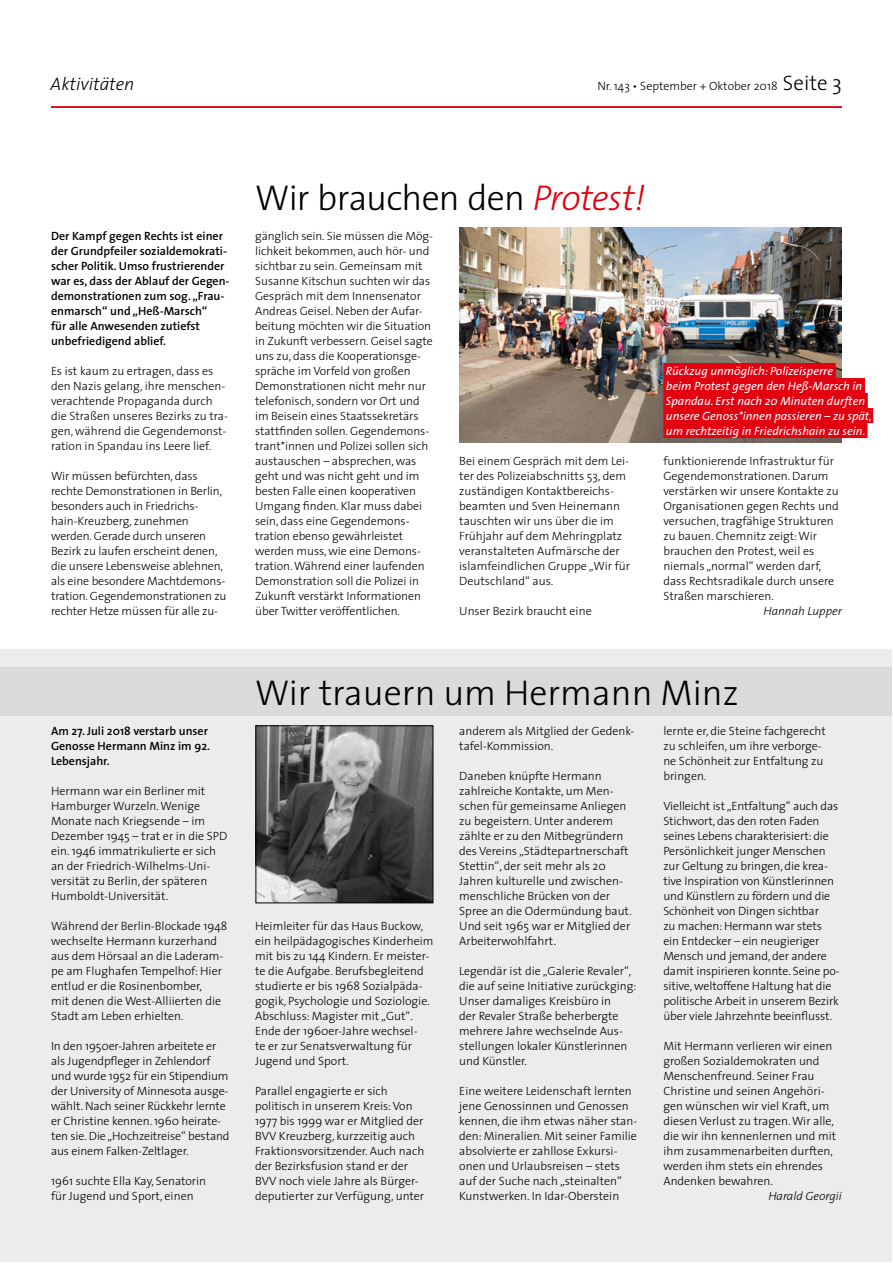
<style>
.page{position:relative;width:893px;height:1263px;background:#fff}
.page>*{position:absolute;margin:0;border:0;box-sizing:border-box;transform-origin:0 0}
.t1{font:300 36px "The Sans";color:#000}
.t2{font:300 36px "The Sans";letter-spacing:-.02em;color:#000}
.t3{font:italic 300 18px "The Sans";color:#000}
.t4{font:300 12px/15px "The Sans";color:#000}
.t5{font:600 12px/15px "The Sans";color:#000}
.t6{font:italic 12px/15px "The Sans";color:#fff}
.t7{font:italic 300 12px "The Sans";color:#000}
.s1{font-size:21px}
.s2{font-style:italic;color:#e3000f}
</style>
<div class="page">
<div style="left:1px;top:649px;width:891px;height:613px;background:#ececed"></div>
<hr style="left:51px;top:106px;width:791px;height:2px;background:#e3000f">
<div style="left:1px;top:668px;width:891px;height:48px;background:#dadada"></div>
<img style="left:257px;top:727px;width:174px;height:174px">
<div style="left:255px;top:725px;width:178px;height:178px;border:1px solid #000"></div>
<img style="left:459px;top:228px;width:383px;height:214px">
<div style="left:663px;top:363px;width:173px;height:15px;background:#e3000f"></div>
<div style="left:663px;top:378px;width:202px;height:15px;background:#e3000f"></div>
<div style="left:663px;top:393px;width:205px;height:15px;background:#e3000f"></div>
<div style="left:663px;top:408px;width:210px;height:15px;background:#e3000f"></div>
<div style="left:663px;top:423px;width:204px;height:15px;background:#e3000f"></div>
<h2 class="t3" style="left:51px;top:69px;width:85px">Aktivitäten</h2>
<p class="t4" style="left:597px;top:78px;width:246px">Nr. 143 • September + Oktober 2018 <span class="s1">Seite 3</span></p>
<p class="t5" style="left:51px;top:228px;width:180px">Der Kampf gegen Rechts ist einer der Grundpfeiler sozialdemokrati&shy;scher Politik. Umso frustrierender war es, dass der Ablauf der Gegen&shy;demonstrationen zum sog. „Frau&shy;enmarsch“ und „Heß-Marsch“<br>für alle Anwesenden zutiefst unbefriedigend ablief.</p>
<p class="t4" style="left:51px;top:363px;width:179px">Es ist kaum zu ertragen, dass es den Nazis gelang, ihre menschen&shy;verachtende Propaganda durch die Straßen unseres Bezirks zu tra&shy;gen, während die Gegendemonst&shy;ration in Spandau ins Leere lief.</p>
<p class="t4" style="left:51px;top:468px;width:177px">Wir müssen befürchten, dass rechte Demonstrationen in Berlin, besonders auch in Friedrichs&shy;hain-Kreuzberg, zunehmen werden. Gerade durch unseren<br>Bezirk zu laufen erscheint denen, die unsere Lebensweise ablehnen, als eine besondere Machtdemons&shy;tration. Gegendemonstrationen zu rechter Hetze müssen für alle zu-</p>
<p class="t5" style="left:51px;top:723px;width:161px">Am 27. Juli 2018 verstarb unser<br>Genosse Hermann Minz im 92.<br>Lebensjahr.</p>
<p class="t4" style="left:51px;top:783px;width:178px">Hermann war ein Berliner mit<br>Hamburger Wurzeln. Wenige<br>Monate nach Kriegsende – im<br>Dezember 1945 – trat er in die SPD ein. 1946 immatrikulierte er sich an der Friedrich-Wilhelms-Uni&shy;versität zu Berlin, der späteren<br>Humboldt-Universität.</p>
<p class="t4" style="left:51px;top:918px;width:178px">Während der Berlin-Blockade 1948 wechselte Hermann kurzerhand aus dem Hörsaal an die Laderam&shy;pe am Flughafen Tempelhof: Hier entlud er die Rosinenbomber,<br>mit denen die West-Alliierten die<br>Stadt am Leben erhielten.</p>
<p class="t4" style="left:51px;top:1038px;width:180px">In den 1950er-Jahren arbeitete er als Jugendpfleger in Zehlendorf und wurde 1952 für ein Stipendium der University of Minnesota ausge&shy;wählt. Nach seiner Rückkehr lernte er Christine kennen. 1960 heirate&shy;ten sie. Die „Hochzeitreise“ bestand aus einem Falken-Zeltlager.</p>
<p class="t4" style="left:51px;top:1173px;width:157px">1961 suchte Ella Kay, Senatorin für Jugend und Sport, einen</p>
<h1 class="t2" style="left:255px;top:168px;width:392px">Wir brauchen den <span class="s2">Protest!</span></h1>
<p class="t4" style="left:255px;top:228px;width:179px">gänglich sein. Sie müssen die Mög&shy;lichkeit bekommen, auch hör- und sichtbar zu sein. Gemeinsam mit<br>Susanne Kitschun suchten wir das<br>Gespräch mit dem Innensenator<br>Andreas Geisel. Neben der Aufar&shy;beitung möchten wir die Situation in Zukunft verbessern. Geisel sagte uns zu, dass die Kooperationsge&shy;spräche im Vorfeld von großen<br>Demonstrationen nicht mehr nur telefonisch, sondern vor Ort und im Beisein eines Staatssekretärs stattfinden sollen. Gegendemons&shy;trant*innen und Polizei sollen sich austauschen – absprechen, was geht und was nicht geht und im besten Falle einen kooperativen<br>Umgang finden. Klar muss dabei sein, dass eine Gegendemons&shy;tration ebenso gewährleistet werden muss, wie eine Demons&shy;tration. Während einer laufenden<br>Demonstration soll die Polizei in<br>Zukunft verstärkt Informationen über Twitter veröffentlichen.</p>
<p class="t4" style="left:459px;top:453px;width:172px">Bei einem Gespräch mit dem Lei&shy;ter des Polizeiabschnitts 53, dem zuständigen Kontaktbereichs&shy;beamten und Sven Heinemann tauschten wir uns über die im<br>Frühjahr auf dem Mehringplatz veranstalteten Aufmärsche der islamfeindlichen Gruppe „Wir für<br>Deutschland“ aus.</p>
<p class="t4" style="left:459px;top:603px;width:134px">Unser Bezirk braucht eine</p>
<p class="t6" style="left:666px;top:363px;width:207px">Rückzug unmöglich: Polizeisperre<br>beim Protest gegen den Heß-Marsch in Spandau. Erst nach 20 Minuten durften unsere Genoss*innen passieren – zu spät, um rechtzeitig in Friedrichshain zu sein.</p>
<p class="t4" style="left:663px;top:453px;width:177px">funktionierende Infrastruktur für<br>Gegendemonstrationen. Darum verstärken wir unsere Kontakte zu<br>Organisationen gegen Rechts und versuchen, tragfähige Strukturen zu bauen. Chemnitz zeigt: Wir brauchen den Protest, weil es niemals „normal“ werden darf, dass Rechtsradikale durch unsere<br>Straßen marschieren.</p>
<p class="t7" style="left:763px;top:601px;width:80px">Hannah Lupper</p>
<h1 class="t1" style="left:255px;top:663px;width:485px">Wir trauern um Hermann Minz</h1>
<p class="t4" style="left:255px;top:918px;width:180px">Heimleiter für das Haus Buckow, ein heilpädagogisches Kinderheim mit bis zu 144 Kindern. Er meister&shy;te die Aufgabe. Berufsbegleitend studierte er bis 1968 Sozialpäda&shy;gogik, Psychologie und Soziologie.<br>Abschluss: Magister mit „Gut“.<br>Ende der 1960er-Jahre wechsel-<br>te er zur Senatsverwaltung für<br>Jugend und Sport.</p>
<p class="t4" style="left:255px;top:1083px;width:171px">Parallel engagierte er sich politisch in unserem Kreis: Von<br>1977 bis 1999 war er Mitglied der<br>BVV Kreuzberg, kurzzeitig auch<br>Fraktionsvorsitzender. Auch nach der Bezirksfusion stand er der<br>BVV noch viele Jahre als Bürger&shy;deputierter zur Verfügung, unter</p>
<p class="t4" style="left:459px;top:723px;width:177px">anderem als Mitglied der Gedenk&shy;tafel-Kommission.</p>
<p class="t4" style="left:459px;top:768px;width:174px">Daneben knüpfte Hermann zahlreiche Kontakte, um Men&shy;schen für gemeinsame Anliegen zu begeistern. Unter anderem zählte er zu den Mitbegründern des Vereins „Städtepartnerschaft<br>Stettin“, der seit mehr als 20<br>Jahren kulturelle und zwischen&shy;menschliche Brücken von der<br>Spree an die Odermündung baut.<br>Und seit 1965 war er Mitglied der<br>Arbeiterwohlfahrt.</p>
<p class="t4" style="left:459px;top:963px;width:179px">Legendär ist die „Galerie Revaler“, die auf seine Initiative zurückging:<br>Unser damaliges Kreisbüro in<br>der Revaler Straße beherbergte mehrere Jahre wechselnde Aus&shy;stellungen lokaler Künstlerinnen und Künstler.</p>
<p class="t4" style="left:459px;top:1083px;width:180px">Eine weitere Leidenschaft lernten jene Genossinnen und Genossen kennen, die ihm etwas näher stan&shy;den: Mineralien. Mit seiner Familie absolvierte er zahllose Exkursi&shy;onen und Urlaubsreisen – stets auf der Suche nach „steinalten“ Kunstwerken. In Idar-Oberstein</p>
<p class="t4" style="left:663px;top:723px;width:164px">lernte er, die Steine fachgerecht zu schleifen, um ihre verborge&shy;ne Schönheit zur Entfaltung zu bringen.</p>
<p class="t4" style="left:663px;top:798px;width:178px">Vielleicht ist „Entfaltung“ auch das Stichwort, das den roten Faden seines Lebens charakterisiert: die Persönlichkeit junger Menschen zur Geltung zu bringen, die krea&shy;tive Inspiration von Künstlerinnen und Künstlern zu fördern und die Schönheit von Dingen sichtbar<br>zu machen: Hermann war stets ein Entdecker – ein neugieriger Mensch und jemand, der andere damit inspirieren konnte. Seine po&shy;sitive, weltoffene Haltung hat die politische Arbeit in unserem Bezirk über viele Jahrzehnte beeinflusst.</p>
<p class="t4" style="left:663px;top:1038px;width:174px">Mit Hermann verlieren wir einen großen Sozialdemokraten und<br>Menschenfreund. Seiner Frau<br>Christine und seinen Angehöri&shy;gen wünschen wir viel Kraft, um diesen Verlust zu tragen. Wir alle, die wir ihn kennenlernen und mit ihm zusammenarbeiten durften, werden ihm stets ein ehrendes<br>Andenken bewahren.</p>
<p class="t7" style="left:768px;top:1186px;width:75px">Harald Georgii</p>
</div>
